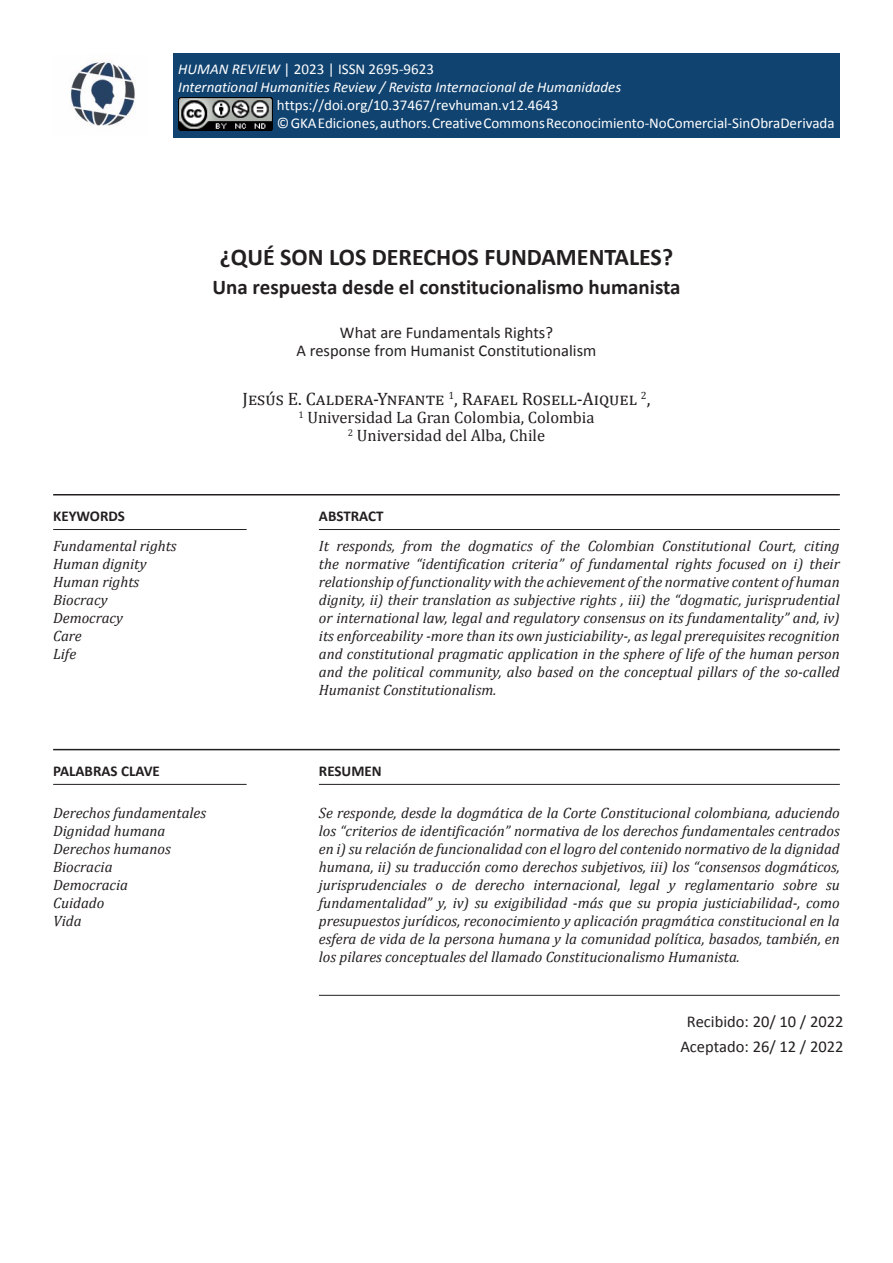
<style>
.page{position:relative;width:893px;height:1263px;background:#fff}
.page>*{position:absolute;margin:0;border:0;box-sizing:border-box;transform-origin:0 0}
.Titulo_Artículo{font:700 24px "Calibri";color:#231f20}
.Subtitulo_Artículo{font:700 21px "Calibri";color:#231f20}
.Autor{font:18px "Cambria";letter-spacing:.01em;color:#231f20}
.Titulo_Ingles{font:16.5px "Calibri";color:#231f20}
.Cita{font:16.5px "Cambria";color:#231f20}
.DATE-HOME{font:16.5px/24.6px "Calibri";color:#231f20;text-align:center}
.CONTENT-HOME{font:italic 15px/18px "Cambria";color:#231f20;text-align:justify}
.t1{font:15px/18px "Calibri";color:#fff}
.t2{font:italic 15px "Calibri";color:#fff}
.WORDS-HOME{font:700 15px "Calibri";color:#231f20}
.s1{font-style:italic}
</style>
<div class="page">
<hr style="left:53px;top:494px;width:787px;height:1px;background:#231f20">
<hr style="left:53px;top:749px;width:787px;height:1px;background:#231f20">
<hr style="left:53px;top:529px;width:194px;height:1px;background:#231f20">
<hr style="left:53px;top:784px;width:194px;height:1px;background:#231f20">
<hr style="left:319px;top:529px;width:521px;height:1px;background:#231f20">
<hr style="left:319px;top:784px;width:521px;height:1px;background:#231f20">
<hr style="left:319px;top:995px;width:521px;height:1px;background:#231f20">
<img style="left:70px;top:62px;width:66px;height:64px">
<div style="left:173px;top:53px;width:667px;height:85px;background:#104370"></div>
<img style="left:178px;top:98px;width:95px;height:33px">
<p class="t1" style="left:178px;top:60px;width:257px"><span class="s1">HUMAN REVIEW</span> | 2023 | ISSN 2695-9623</p>
<p class="t2" style="left:178px;top:78px;width:444px">International Humanities Review / Revista Internacional de Humanidades</p>
<p class="t1" style="left:277px;top:96px;width:559px">https://doi.org/10.37467/revhuman.v12.4643<br>© GKA Ediciones, authors. Creative Commons Reconocimiento-NoComercial-SinObraDerivada</p>
<p class="Titulo_Artículo" style="left:220px;top:240px;width:455px">¿QUÉ SON LOS DERECHOS FUNDAMENTALES?</p>
<p class="Subtitulo_Artículo" style="left:212px;top:272px;width:470px">Una respuesta desde el constitucionalismo humanista</p>
<p class="Titulo_Ingles" style="left:340px;top:322px;width:214px">What are Fundamentals Rights?</p>
<p class="Titulo_Ingles" style="left:297px;top:340px;width:301px">A response from Humanist Constitutionalism</p>
<p class="WORDS-HOME" style="left:53px;top:505px;width:73px">KEYWORDS</p>
<p class="CONTENT-HOME" style="left:53px;top:536px;width:125px">Fundamental rights</p>
<p class="CONTENT-HOME" style="left:53px;top:554px;width:95px">Human dignity</p>
<p class="CONTENT-HOME" style="left:53px;top:572px;width:88px">Human rights</p>
<p class="CONTENT-HOME" style="left:53px;top:590px;width:56px">Biocracy</p>
<p class="CONTENT-HOME" style="left:53px;top:608px;width:71px">Democracy</p>
<p class="CONTENT-HOME" style="left:53px;top:626px;width:30px">Care</p>
<p class="CONTENT-HOME" style="left:53px;top:644px;width:25px">Life</p>
<p class="WORDS-HOME" style="left:53px;top:760px;width:108px">PALABRAS CLAVE</p>
<p class="CONTENT-HOME" style="left:53px;top:804px;width:154px">Derechos fundamentales</p>
<p class="CONTENT-HOME" style="left:53px;top:822px;width:114px">Dignidad humana</p>
<p class="CONTENT-HOME" style="left:53px;top:840px;width:119px">Derechos humanos</p>
<p class="CONTENT-HOME" style="left:53px;top:858px;width:61px">Biocracia</p>
<p class="CONTENT-HOME" style="left:53px;top:876px;width:76px">Democracia</p>
<p class="CONTENT-HOME" style="left:53px;top:894px;width:53px">Cuidado</p>
<p class="CONTENT-HOME" style="left:53px;top:912px;width:30px">Vida</p>
<p class="Autor" style="left:242px;top:388px;width:409px">Jesús E. Caldera-Ynfante <sup>1</sup>, Rafael Rosell-Aiquel <sup>2</sup>,</p>
<p class="Cita" style="left:298px;top:407px;width:298px"><sup>1</sup> Universidad La Gran Colombia, Colombia</p>
<p class="Cita" style="left:348px;top:425px;width:199px"><sup>2</sup> Universidad del Alba, Chile</p>
<p class="WORDS-HOME" style="left:319px;top:505px;width:66px">ABSTRACT</p>
<p class="CONTENT-HOME" style="left:319px;top:536px;width:522px">It responds, from the dogmatics of the Colombian Constitutional Court, citing the normative “identification criteria” of fundamental rights focused on i) their relationship of functionality with the achievement of the normative content of human dignity, ii) their translation as subjective rights , iii) the “dogmatic, jurisprudential or international law, legal and regulatory consensus on its fundamentality” and, iv) its enforceability -more than its own justiciability-, as legal prerequisites recognition and constitutional pragmatic application in the sphere of life of the human person and the political community, also based on the conceptual pillars of the so-called Humanist Constitutionalism.</p>
<p class="WORDS-HOME" style="left:319px;top:760px;width:64px">RESUMEN</p>
<p class="CONTENT-HOME" style="left:319px;top:804px;width:522px">Se responde, desde la dogmática de la Corte Constitucional colombiana, aduciendo los “criterios de identificación” normativa de los derechos fundamentales centrados en i) su relación de funcionalidad con el logro del contenido normativo de la dignidad humana, ii) su traducción como derechos subjetivos, iii) los “consensos dogmáticos, jurisprudenciales o de derecho internacional, legal y reglamentario sobre su fundamentalidad” y, iv) su exigibilidad -más que su propia justiciabilidad-, como presupuestos jurídicos, reconocimiento y aplicación pragmática constitucional en la esfera de vida de la persona humana y la comunidad política, basados, también, en los pilares conceptuales del llamado Constitucionalismo Humanista.</p>
<p class="DATE-HOME" style="left:680px;top:1009px;width:165px">Recibido: 20/ 10 / 2022<br>Aceptado: 26/ 12 / 2022</p>
</div>
